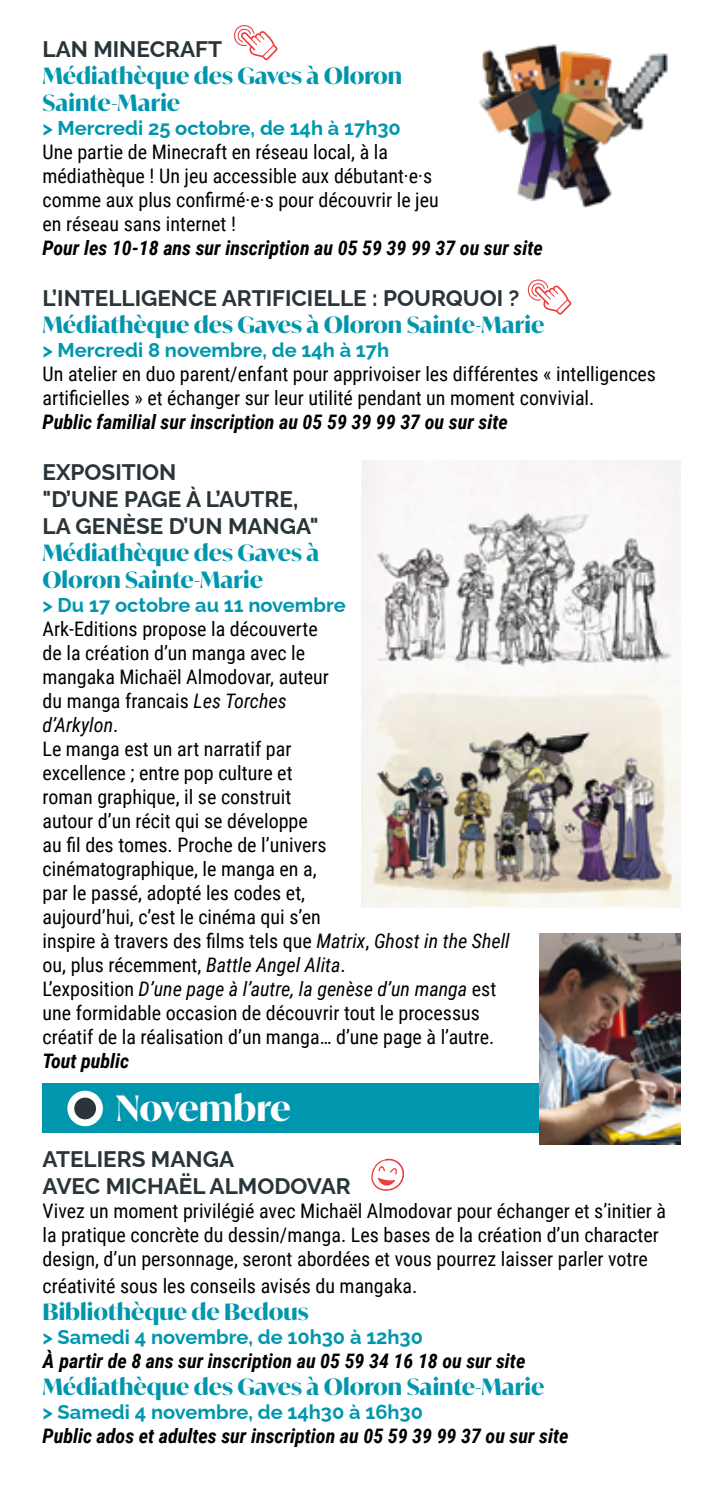
<style>
.page{position:relative;width:702px;height:1489px;background:#fff}
.page>*{position:absolute;margin:0;border:0;box-sizing:border-box;transform-origin:0 0}
.t1{font:700 35px "Ivy Mode";letter-spacing:-.015em;color:#fff}
.t2{font:700 22.5px/27px "Ivy Mode";color:#0096ae}
.t3{font:700 22.5px/27px "Raleway";color:#2a353a}
.t4{font:20px/24px "Roboto Condensed";color:#000}
.t5{font:italic 700 20px "Roboto Condensed";color:#000}
.t6{font:700 20px "Raleway";color:#0096ae}
.s1{font-style:italic}
</style>
<div class="page">
<div style="left:43px;top:1082px;width:637px;height:50px;background:#0096ae"></div>
<div style="left:67px;top:1090px;width:36px;height:36px;background:#fff;border-radius:50%"></div>
<div style="left:74px;top:1097px;width:22px;height:22px;background:#2a353a;border-radius:50%"></div>
<svg style="left:371px;top:1158px;width:34px;height:33px"></svg>
<svg style="left:527px;top:279px;width:44px;height:36px"></svg>
<svg style="left:234px;top:25px;width:43px;height:35px"></svg>
<img style="left:361px;top:460px;width:319px;height:447px">
<img style="left:539px;top:933px;width:141px;height:211px">
<img style="left:479px;top:44px;width:189px;height:165px">
<p class="t3" style="left:43px;top:33px;width:181px">LAN MINECRAFT</p>
<p class="t2" style="left:43px;top:62px;width:361px">Médiathèque des Gaves à Oloron<br>Sainte-Marie</p>
<p class="t6" style="left:43px;top:112px;width:360px">&gt; Mercredi 25 octobre, de 14h à 17h30</p>
<p class="t4" style="left:43px;top:139px;width:398px">Une partie de Minecraft en réseau local, à la médiathèque ! Un jeu accessible aux débutant·e·s comme aux plus confirmé·e·s pour découvrir le jeu en réseau sans internet !</p>
<p class="t5" style="left:43px;top:233px;width:502px">Pour les 10-18 ans sur inscription au 05 59 39 99 37 ou sur site</p>
<p class="t3" style="left:43px;top:282px;width:478px">L’INTELLIGENCE ARTIFICIELLE : POURQUOI ?</p>
<p class="t2" style="left:43px;top:311px;width:503px">Médiathèque des Gaves à Oloron Sainte-Marie</p>
<p class="t6" style="left:43px;top:334px;width:348px">&gt; Mercredi 8 novembre, de 14h à 17h</p>
<p class="t4" style="left:43px;top:361px;width:615px">Un atelier en duo parent/enfant pour apprivoiser les différentes « intelligences artificielles » et échanger sur leur utilité pendant un moment convivial.</p>
<p class="t5" style="left:43px;top:407px;width:467px">Public familial sur inscription au 05 59 39 99 37 ou sur site</p>
<p class="t3" style="left:43px;top:456px;width:278px">EXPOSITION<br>"D’UNE PAGE À L’AUTRE,<br>LA GENÈSE D’UN MANGA"</p>
<p class="t2" style="left:43px;top:539px;width:278px">Médiathèque des Gaves à<br>Oloron Sainte-Marie</p>
<p class="t6" style="left:43px;top:589px;width:305px">&gt; Du 17 octobre au 11 novembre</p>
<p class="t4" style="left:43px;top:616px;width:468px">Ark-Editions propose la découverte<br>de la création d’un manga avec le<br>mangaka Michaël Almodovar, auteur<br>du manga francais <span class="s1">Les Torches<br>d’Arkylon</span>.<br>Le manga est un art narratif par<br>excellence ; entre pop culture et<br>roman graphique, il se construit<br>autour d’un récit qui se développe<br>au fil des tomes. Proche de l’univers<br>cinématographique, le manga en a,<br>par le passé, adopté les codes et,<br>aujourd’hui, c’est le cinéma qui s’en<br>inspire à travers des films tels que <span class="s1">Matrix</span>, <span class="s1">Ghost in the Shell </span>ou, plus récemment, <span class="s1">Battle Angel Alita</span>.<br>L’exposition <span class="s1">D’une page à l’autre, la genèse d’un manga</span> est une formidable occasion de découvrir tout le processus créatif de la réalisation d’un manga… d’une page à l’autre.</p>
<p class="t5" style="left:43px;top:1046px;width:88px">Tout public</p>
<h1 class="t1" style="left:116px;top:1084px;width:177px">Novembre</h1>
<p class="t3" style="left:43px;top:1143px;width:310px">ATELIERS MANGA<br>AVEC MICHAËL ALMODOVAR</p>
<p class="t4" style="left:43px;top:1198px;width:625px">Vivez un moment privilégié avec Michaël Almodovar pour échanger et s’initier à la pratique concrète du dessin/manga. Les bases de la création d’un character design, d’un personnage, seront abordées et vous pourrez laisser parler votre</p>
<p class="t4" style="left:43px;top:1273px;width:376px">créativité sous les conseils avisés du mangaka.</p>
<p class="t2" style="left:43px;top:1298px;width:267px">Bibliothèque de Bedous</p>
<p class="t6" style="left:43px;top:1321px;width:382px">&gt; Samedi 4 novembre, de 10h30 à 12h30</p>
<p class="t5" style="left:43px;top:1346px;width:484px">À partir de 8 ans sur inscription au 05 59 34 16 18 ou sur site</p>
<p class="t2" style="left:43px;top:1373px;width:503px">Médiathèque des Gaves à Oloron Sainte-Marie</p>
<p class="t6" style="left:43px;top:1396px;width:382px">&gt; Samedi 4 novembre, de 14h30 à 16h30</p>
<p class="t5" style="left:43px;top:1421px;width:527px">Public ados et adultes sur inscription au 05 59 39 99 37 ou sur site</p>
</div>
